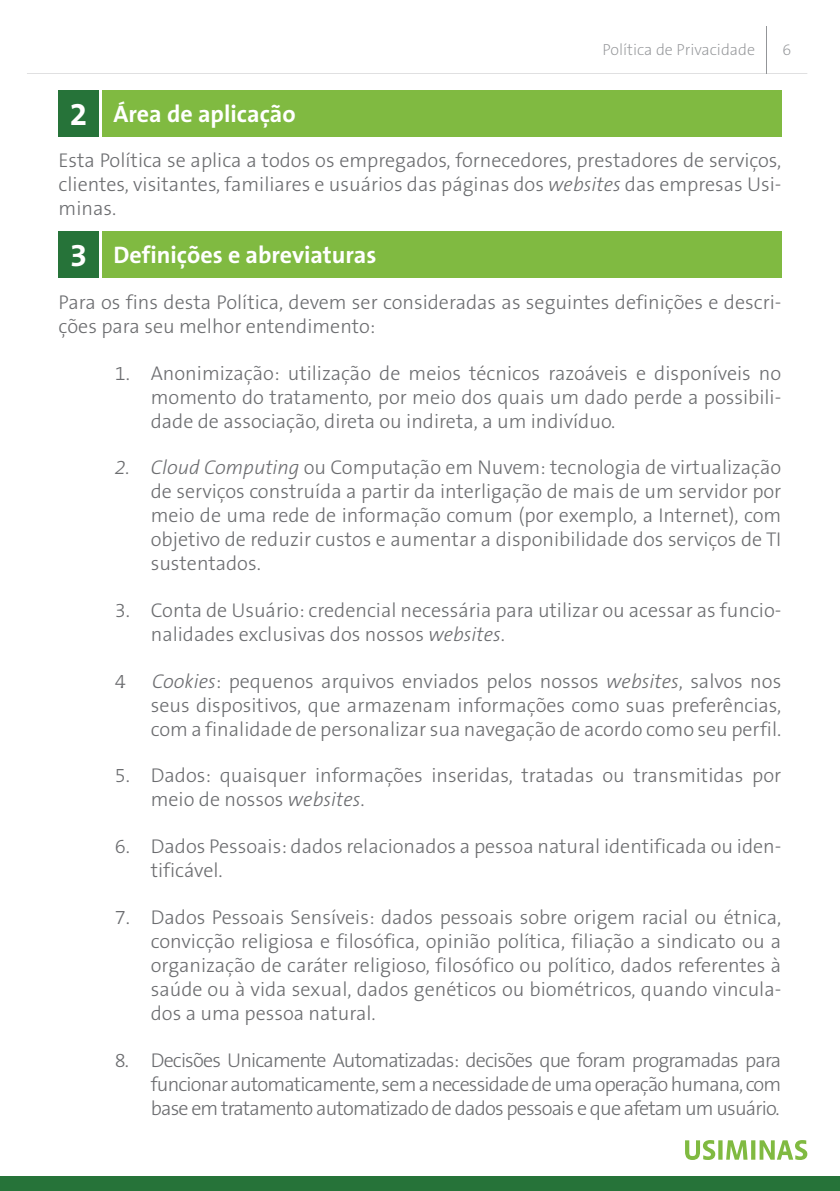
<style>
.page{position:relative;width:840px;height:1191px;background:#fff}
.page>*{position:absolute;margin:0;border:0;box-sizing:border-box;transform-origin:0 0}
.t1{font:700 32px "The Sans B7";color:#fff}
.t2{font:700 24px "The Sans B7";color:#fff}
.t3{font:300 20px/24px "The Sans B3";color:#6c6d70;text-align:justify}
.t4{font:200 16px "The Sans B2";color:#939598}
.s1{font-style:italic}
</style>
<div class="page">
<hr style="left:766px;top:26px;width:1px;height:47px;background:#939598">
<svg style="left:27px;top:73px;width:779px;height:1px"></svg>
<div style="left:0;top:1175px;width:839px;height:16px;background:#267339"></div>
<svg style="left:685px;top:1140px;width:121px;height:20px"></svg>
<div style="left:102px;top:90px;width:678px;height:46px;background:#80ba41"></div>
<div style="left:59px;top:90px;width:40px;height:46px;background:#267339"></div>
<div style="left:102px;top:232px;width:678px;height:46px;background:#80ba41"></div>
<div style="left:59px;top:232px;width:40px;height:46px;background:#267339"></div>
<p class="t1" style="left:70px;top:97px;width:19px">2</p>
<p class="t2" style="left:113px;top:101px;width:184px">Área de aplicação</p>
<p class="t4" style="left:602px;top:41px;width:154px">Política de Privacidade</p>
<p class="t4" style="left:782px;top:41px;width:10px">6</p>
<p class="t3" style="left:59px;top:149px;width:723px">Esta Política se aplica a todos os empregados, fornecedores, prestadores de serviços, clientes, visitantes, familiares e usuários das páginas dos <span class="s1">websites</span> das empresas Usi&shy;minas.</p>
<p class="t1" style="left:70px;top:239px;width:19px">3</p>
<p class="t2" style="left:113px;top:243px;width:264px">Definições e abreviaturas</p>
<p class="t3" style="left:59px;top:291px;width:723px">Para os fins desta Política, devem ser consideradas as seguintes definições e descri&shy;ções para seu melhor entendimento:</p>
<p class="t3" style="left:151px;top:361px;width:631px;text-indent:-36px">1. Anonimização: utilização de meios técnicos razoáveis e disponíveis no momento do tratamento, por meio dos quais um dado perde a possibili&shy;dade de associação, direta ou indireta, a um indivíduo.</p>
<p class="t3" style="left:151px;top:456px;width:631px;text-indent:-36px"><span class="s1">2. Cloud Computing</span> ou Computação em Nuvem: tecnologia de virtualização de serviços construída a partir da interligação de mais de um servidor por meio de uma rede de informação comum (por exemplo, a Internet), com objetivo de reduzir custos e aumentar a disponibilidade dos serviços de TI sustentados.</p>
<p class="t3" style="left:151px;top:599px;width:631px;text-indent:-36px">3. Conta de Usuário: credencial necessária para utilizar ou acessar as funcio&shy;nalidades exclusivas dos nossos <span class="s1">websites</span>.</p>
<p class="t3" style="left:151px;top:669px;width:631px;text-indent:-36px">4. <span class="s1">Cookies</span>: pequenos arquivos enviados pelos nossos <span class="s1">websites</span>, salvos nos seus dispositivos, que armazenam informações como suas preferências, com a finalidade de personalizar sua navegação de acordo como seu perfil.</p>
<p class="t3" style="left:151px;top:764px;width:631px;text-indent:-36px">5. Dados: quaisquer informações inseridas, tratadas ou transmitidas por meio de nossos <span class="s1">websites</span>.</p>
<p class="t3" style="left:151px;top:835px;width:631px;text-indent:-36px">6. Dados Pessoais: dados relacionados a pessoa natural identificada ou iden&shy;tificável.</p>
<p class="t3" style="left:151px;top:906px;width:631px;text-indent:-36px">7. Dados Pessoais Sensíveis: dados pessoais sobre origem racial ou étnica, convicção religiosa e filosófica, opinião política, filiação a sindicato ou a organização de caráter religioso, filosófico ou político, dados referentes à saúde ou à vida sexual, dados genéticos ou biométricos, quando vincula&shy;dos a uma pessoa natural.</p>
<p class="t3" style="left:151px;top:1048px;width:631px;text-indent:-36px">8. Decisões Unicamente Automatizadas: decisões que foram programadas para funcionar automaticamente, sem a necessidade de uma operação humana, com base em tratamento automatizado de dados pessoais e que afetam um usuário.</p>
</div>
